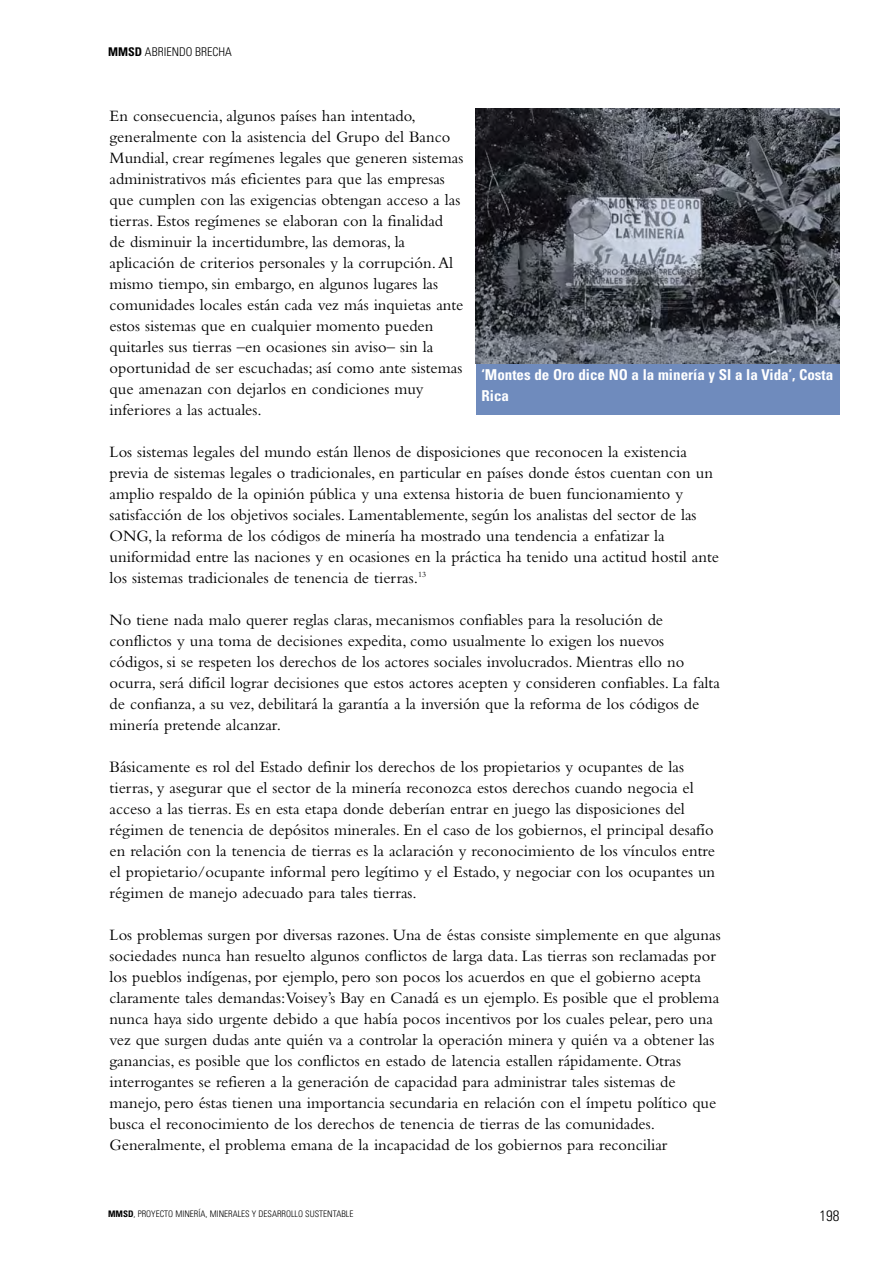
<style>
.page{position:relative;width:893px;height:1262px;background:#fff}
.page>*{position:absolute;margin:0;border:0;box-sizing:border-box;transform-origin:0 0}
.t1{font:16.5px/21px "Bembo";color:#000}
.t2{font:700 condensed 15px/21px "Univers";color:#fff}
.t3{font:300 condensed 15px "Univers";color:#000}
.t4{font:300 condensed 12px "Univers";color:#000}
.t5{font:300 condensed 9px "Univers";color:#000}
.s1{font-weight:700}
</style>
<div class="page">
<div style="left:475px;top:363px;width:364px;height:51px;background:#6f8bbd"></div>
<img style="left:475px;top:108px;width:364px;height:255px">
<p class="t4" style="left:108px;top:47px;width:125px"><span class="s1">MMSD</span> ABRIENDO BRECHA</p>
<p class="t1" style="left:110px;top:106px;width:355px">En consecuencia, algunos países han intentado, generalmente con la asistencia del Grupo del Banco Mundial, crear regímenes legales que generen sistemas administrativos más eficientes para que las empresas que cumplen con las exigencias obtengan acceso a las tierras. Estos regímenes se elaboran con la finalidad<br>de disminuir la incertidumbre, las demoras, la aplicación de criterios personales y la corrupción.Al mismo tiempo, sin embargo, en algunos lugares las comunidades locales están cada vez más inquietas ante estos sistemas que en cualquier momento pueden quitarles sus tierras –en ocasiones sin aviso– sin la oportunidad de ser escuchadas; así como ante sistemas que amenazan con dejarlos en condiciones muy inferiores a las actuales.</p>
<p class="t1" style="left:110px;top:442px;width:611px">Los sistemas legales del mundo están llenos de disposiciones que reconocen la existencia previa de sistemas legales o tradicionales, en particular en países donde éstos cuentan con un amplio respaldo de la opinión pública y una extensa historia de buen funcionamiento y satisfacción de los objetivos sociales. Lamentablemente, según los analistas del sector de las ONG, la reforma de los códigos de minería ha mostrado una tendencia a enfatizar la uniformidad entre las naciones y en ocasiones en la práctica ha tenido una actitud hostil ante los sistemas tradicionales de tenencia de tierras.<sup>13</sup></p>
<p class="t1" style="left:110px;top:610px;width:611px">No tiene nada malo querer reglas claras, mecanismos confiables para la resolución de conflictos y una toma de decisiones expedita, como usualmente lo exigen los nuevos códigos, si se respeten los derechos de los actores sociales involucrados. Mientras ello no ocurra, será difícil lograr decisiones que estos actores acepten y consideren confiables. La falta de confianza, a su vez, debilitará la garantía a la inversión que la reforma de los códigos de minería pretende alcanzar.</p>
<p class="t1" style="left:110px;top:757px;width:607px">Básicamente es rol del Estado definir los derechos de los propietarios y ocupantes de las tierras, y asegurar que el sector de la minería reconozca estos derechos cuando negocia el acceso a las tierras. Es en esta etapa donde deberían entrar en juego las disposiciones del régimen de tenencia de depósitos minerales. En el caso de los gobiernos, el principal desafío en relación con la tenencia de tierras es la aclaración y reconocimiento de los vínculos entre el propietario/ocupante informal pero legítimo y el Estado, y negociar con los ocupantes un régimen de manejo adecuado para tales tierras.</p>
<p class="t1" style="left:110px;top:925px;width:612px">Los problemas surgen por diversas razones. Una de éstas consiste simplemente en que algunas sociedades nunca han resuelto algunos conflictos de larga data. Las tierras son reclamadas por los pueblos indígenas, por ejemplo, pero son pocos los acuerdos en que el gobierno acepta claramente tales demandas:Voisey’s Bay en Canadá es un ejemplo. Es posible que el problema nunca haya sido urgente debido a que había pocos incentivos por los cuales pelear, pero una vez que surgen dudas ante quién va a controlar la operación minera y quién va a obtener las ganancias, es posible que los conflictos en estado de latencia estallen rápidamente. Otras interrogantes se refieren a la generación de capacidad para administrar tales sistemas de manejo, pero éstas tienen una importancia secundaria en relación con el ímpetu político que busca el reconocimiento de los derechos de tenencia de tierras de las comunidades.<br>Generalmente, el problema emana de la incapacidad de los gobiernos para reconciliar</p>
<p class="t2" style="left:481px;top:366px;width:353px">‘Montes de Oro dice NO a la minería y SI a la Vida’, Costa<br>Rica</p>
<p class="t5" style="left:108px;top:1210px;width:247px"><span class="s1">MMSD</span>, PROYECTO MINERÍA, MINERALES Y DESARROLLO SUSTENTABLE</p>
<p class="t3" style="left:819px;top:1210px;width:21px">198</p>
</div>
